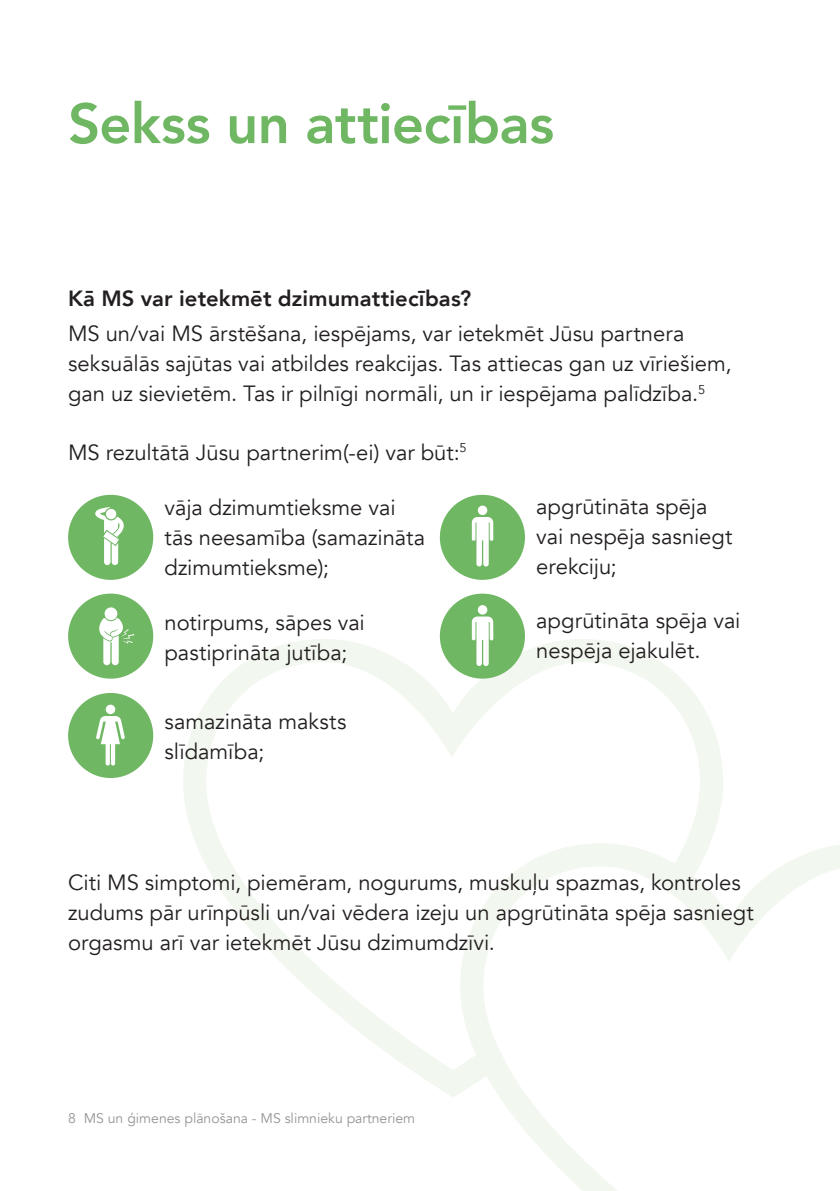
<style>
.page{position:relative;width:840px;height:1191px;background:#fff}
.page>*{position:absolute;margin:0;border:0;box-sizing:border-box;transform-origin:0 0}
.t1{font:800 56px "Avenir";letter-spacing:-.01em;color:#70b764}
.t2{font:22px/30px "Avenir";color:#231f20}
.t3{font:800 22px "Avenir";letter-spacing:.005em;color:#231f20}
.t4{font:14px "Avenir";color:#939598}
</style>
<div class="page">
<svg style="left:500px;top:845px;width:339px;height:346px"></svg>
<svg style="left:183px;top:639px;width:539px;height:458px"></svg>
<div style="left:68px;top:495px;width:85px;height:85px;background:#70b764;border-radius:50%"></div>
<svg style="left:95px;top:507px;width:29px;height:58px"></svg>
<div style="left:439px;top:495px;width:85px;height:85px;background:#70b764;border-radius:50%"></div>
<svg style="left:477px;top:505px;width:10px;height:10px"></svg>
<svg style="left:471px;top:517px;width:22px;height:49px"></svg>
<div style="left:439px;top:593px;width:85px;height:85px;background:#70b764;border-radius:50%"></div>
<div style="left:477px;top:605px;width:10px;height:9px;background:#fff;border-radius:50%"></div>
<svg style="left:471px;top:616px;width:22px;height:50px"></svg>
<div style="left:68px;top:693px;width:85px;height:85px;background:#70b764;border-radius:50%"></div>
<div style="left:106px;top:704px;width:9px;height:10px;background:#fff;border-radius:50%"></div>
<svg style="left:96px;top:716px;width:29px;height:49px"></svg>
<div style="left:68px;top:593px;width:85px;height:85px;background:#70b764;border-radius:50%"></div>
<svg style="left:99px;top:607px;width:35px;height:58px"></svg>
<h1 class="t1" style="left:68px;top:80px;width:487px">Sekss un attiecības</h1>
<p class="t3" style="left:68px;top:281px;width:404px">Kā MS var ietekmēt dzimumattiecības?</p>
<p class="t2" style="left:68px;top:319px;width:664px">MS un/vai MS ārstēšana, iespējams, var ietekmēt Jūsu partnera seksuālās sajūtas vai atbildes reakcijas. Tas attiecas gan uz vīriešiem, gan uz sievietēm. Tas ir pilnīgi normāli, un ir iespējama palīdzība.<sup>5</sup></p>
<p class="t2" style="left:68px;top:437px;width:400px">MS rezultātā Jūsu partnerim(-ei) var būt:<sup>5</sup></p>
<p class="t2" style="left:164px;top:493px;width:262px">vāja dzimumtieksme vai tās neesamība (samazināta dzimumtieksme);</p>
<p class="t2" style="left:536px;top:491px;width:197px">apgrūtināta spēja vai nespēja sasniegt erekciju;</p>
<p class="t2" style="left:536px;top:606px;width:206px">apgrūtināta spēja vai nespēja ejakulēt.</p>
<p class="t2" style="left:164px;top:607px;width:202px">notirpums, sāpes vai pastiprināta jutība;</p>
<p class="t2" style="left:164px;top:706px;width:183px">samazināta maksts slīdamība;</p>
<p class="t2" style="left:68px;top:868px;width:686px">Citi MS simptomi, piemēram, nogurums, muskuļu spazmas, kontroles zudums pār urīnpūsli un/vai vēdera izeju un apgrūtināta spēja sasniegt orgasmu arī var ietekmēt Jūsu dzimumdzīvi.</p>
<p class="t4" style="left:68px;top:1109px;width:348px">8 MS un ģimenes plānošana - MS slimnieku partneriem</p>
</div>
